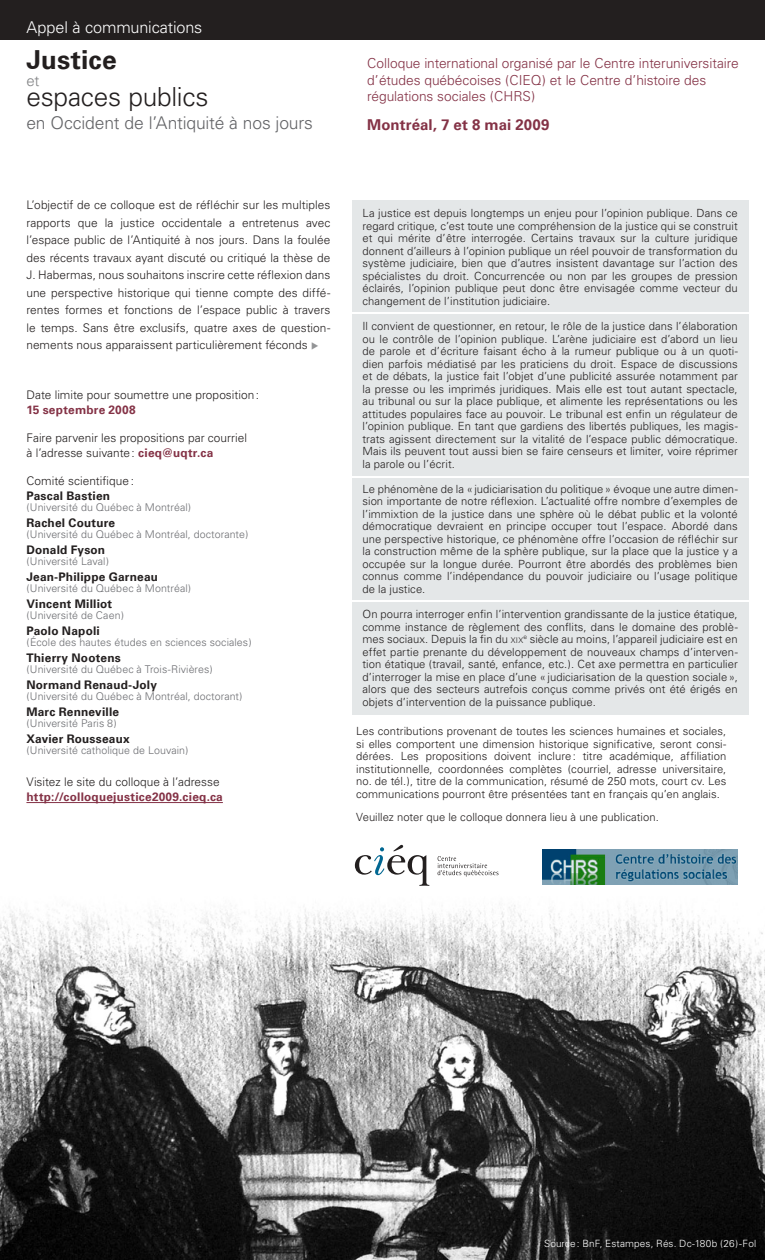
<style>
.page{position:relative;width:765px;height:1260px;background:#fff}
.page>*{position:absolute;margin:0;border:0;box-sizing:border-box;transform-origin:0 0}
.t1{font:300 26.25px "Univers";letter-spacing:-.01em;color:#231f1f}
.t2{font:700 26.25px "Univers";letter-spacing:.005em;color:#231f1f}
.t3{font:300 17.5px "Univers";letter-spacing:-.01em;color:#626366}
.t4{font:300 16.25px "Univers";letter-spacing:-.01em;color:#fff}
.t5{font:700 15px "Univers";letter-spacing:.005em;color:#843246}
.t6{font:300 15px "Univers";color:#818284}
.t7{font:300 13.75px/16.2px "Univers";letter-spacing:-.005em;color:#843246}
.t8{font:300 11.88px/17.5px "Univers";color:#231f1f;text-align:justify}
.t9{font:700 11.88px "Univers";letter-spacing:.015em;color:#231f1f}
.t10{font:700 11.88px "Univers";letter-spacing:.02em;color:#843246}
.t11{font:300 11.25px/12.5px "Univers";letter-spacing:.005em;color:#231f1f;text-align:justify}
.t12{font:300 10.62px "Univers";letter-spacing:.005em;color:#6c6d71}
.t13{font:300 10px "Univers";letter-spacing:.01em;color:#fff}
.s1{color:#939496}
.s2{font-size:7.88px}
.s3{font-weight:700;color:#843246}
</style>
<div class="page">
<img style="left:0;top:844px;width:765px;height:416px">
<div style="left:352px;top:200px;width:397px;height:514px;background:#e4e7e8"></div>
<svg style="left:355px;top:845px;width:74px;height:41px"></svg>
<svg style="left:438px;top:856px;width:61px;height:21px"></svg>
<img style="left:542px;top:850px;width:195px;height:34px">
<hr style="left:26px;top:802px;width:197px;height:1px;background:#843246">
<div style="left:0;top:0;width:765px;height:40px;background:#231f1f"></div>
<hr style="left:349px;top:600px;width:416px;height:2px;background:#fff">
<hr style="left:349px;top:477px;width:416px;height:1px;background:#fff">
<hr style="left:349px;top:313px;width:416px;height:1px;background:#fff">
<h3 class="t4" style="left:26px;top:18px;width:177px">Appel à communications</h3>
<h1 class="t2" style="left:26px;top:44px;width:92px">Justice</h1>
<h3 class="t6" style="left:26px;top:72px;width:15px">et</h3>
<h1 class="t1" style="left:26px;top:81px;width:184px">espaces publics</h1>
<h2 class="t3" style="left:26px;top:112px;width:288px">en Occident de l’Antiquité à nos jours</h2>
<p class="t7" style="left:367px;top:56px;width:373px">Colloque international organisé par le Centre interuniversitaire d’études québécoises (CIEQ) et le Centre d’histoire des régulations sociales (CHRS)</p>
<h3 class="t5" style="left:367px;top:116px;width:184px">Montréal, 7 et 8 mai 2009</h3>
<p class="t8" style="left:26px;top:196px;width:305px">L’objectif de ce colloque est de réfléchir sur les multiples rapports que la justice occidentale a entretenus avec l’espace public de l’Antiquité à nos jours. Dans la foulée des récents travaux ayant discuté ou critiqué la thèse de J. Habermas, nous souhaitons inscrire cette réflexion dans une perspective historique qui tienne compte des diffé&shy;rentes formes et fonctions de l’espace public à travers le temps. Sans être exclusifs, quatre axes de question&shy;nements nous apparaissent particulièrement féconds <span class="s1">◆</span></p>
<p class="t11" style="left:362px;top:207px;width:377px">La justice est depuis longtemps un enjeu pour l’opinion publique. Dans ce regard critique, c’est toute une compréhension de la justice qui se construit et qui mérite d’être interrogée. Certains travaux sur la culture juridique donnent d’ailleurs à l’opinion publique un réel pouvoir de transformation du système judiciaire, bien que d’autres insistent davantage sur l’action des spécialistes du droit. Concurrencée ou non par les groupes de pression éclairés, l’opinion publique peut donc être envisagée comme vecteur du changement de l’institution judiciaire.</p>
<p class="t11" style="left:362px;top:320px;width:377px">Il convient de questionner, en retour, le rôle de la justice dans l’élaboration ou le contrôle de l’opinion publique. L’arène judiciaire est d’abord un lieu de parole et d’écriture faisant écho à la rumeur publique ou à un quoti&shy;dien parfois médiatisé par les praticiens du droit. Espace de discussions et de débats, la justice fait l’objet d’une publicité assurée notamment par la presse ou les imprimés juridiques. Mais elle est tout autant spectacle, au tribunal ou sur la place publique, et alimente les représentations ou les attitudes populaires face au pouvoir. Le tribunal est enfin un régulateur de l’opinion publique. En tant que gardiens des libertés publiques, les magis&shy;trats agissent directement sur la vitalité de l’espace public démocratique.<br>Mais ils peuvent tout aussi bien se faire censeurs et limiter, voire réprimer la parole ou l’écrit.</p>
<p class="t11" style="left:362px;top:483px;width:377px">Le phénomène de la «judiciarisation du politique» évoque une autre dimen&shy;sion importante de notre réflexion. L’actualité offre nombre d’exemples de l’immixtion de la justice dans une sphère où le débat public et la volonté démocratique devraient en principe occuper tout l’espace. Abordé dans une perspective historique, ce phénomène offre l’occasion de réfléchir sur la construction même de la sphère publique, sur la place que la justice y a occupée sur la longue durée. Pourront être abordés des problèmes bien connus comme l’indépendance du pouvoir judiciaire ou l’usage politique de la justice.</p>
<p class="t11" style="left:362px;top:608px;width:377px">On pourra interroger enfin l’intervention grandissante de la justice étatique, comme instance de règlement des conflits, dans le domaine des problè&shy;mes sociaux. Depuis la fin du <span class="s2">xix</span><sup>e</sup> siècle au moins, l’appareil judiciaire est en effet partie prenante du développement de nouveaux champs d’interven&shy;tion étatique (travail, santé, enfance, etc.). Cet axe permettra en particulier d’interroger la mise en place d’une «judiciarisation de la question sociale», alors que des secteurs autrefois conçus comme privés ont été érigés en objets d’intervention de la puissance publique.</p>
<p class="t8" style="left:26px;top:386px;width:234px">Date limite pour soumettre une proposition:</p>
<p class="t10" style="left:26px;top:403px;width:111px">15 septembre 2008</p>
<p class="t8" style="left:26px;top:430px;width:222px;line-height:15px">Faire parvenir les propositions par courriel à l’adresse suivante: <span class="s3">cieq@uqtr.ca</span></p>
<p class="t8" style="left:26px;top:472px;width:109px">Comité scientifique:</p>
<p class="t9" style="left:26px;top:489px;width:85px">Pascal Bastien</p>
<p class="t12" style="left:26px;top:501px;width:166px">(Université du Québec à Montréal)</p>
<p class="t9" style="left:26px;top:516px;width:90px">Rachel Couture</p>
<p class="t12" style="left:26px;top:528px;width:223px">(Université du Québec à Montréal, doctorante)</p>
<p class="t9" style="left:26px;top:543px;width:80px">Donald Fyson</p>
<p class="t12" style="left:26px;top:555px;width:84px">(Université Laval)</p>
<p class="t9" style="left:26px;top:570px;width:133px">Jean-Philippe Garneau</p>
<p class="t12" style="left:26px;top:582px;width:166px">(Université du Québec à Montréal)</p>
<p class="t9" style="left:26px;top:597px;width:87px">Vincent Milliot</p>
<p class="t12" style="left:26px;top:609px;width:99px">(Université de Caen)</p>
<p class="t9" style="left:26px;top:624px;width:75px">Paolo Napoli</p>
<p class="t12" style="left:26px;top:636px;width:227px">(École des hautes études en sciences sociales)</p>
<p class="t9" style="left:26px;top:651px;width:96px">Thierry Nootens</p>
<p class="t12" style="left:26px;top:663px;width:188px">(Université du Québec à Trois-Rivières)</p>
<p class="t9" style="left:26px;top:678px;width:132px">Normand Renaud-Joly</p>
<p class="t12" style="left:26px;top:690px;width:217px">(Université du Québec à Montréal, doctorant)</p>
<p class="t9" style="left:26px;top:705px;width:94px">Marc Renneville</p>
<p class="t12" style="left:26px;top:717px;width:92px">(Université Paris 8)</p>
<p class="t9" style="left:26px;top:732px;width:105px">Xavier Rousseaux</p>
<p class="t12" style="left:26px;top:744px;width:164px">(Université catholique de Louvain)</p>
<p class="t8" style="left:26px;top:773px;width:195px">Visitez le site du colloque à l’adresse</p>
<p class="t10" style="left:26px;top:790px;width:198px">http://colloquejustice2009.cieq.ca</p>
<p class="t11" style="left:356px;top:725px;width:372px">Les contributions provenant de toutes les sciences humaines et sociales, si elles comportent une dimension historique significative, seront consi&shy;dérées. Les propositions doivent inclure: titre académique, affiliation institutionnelle, coordonnées complètes (courriel, adresse universitaire, no. de tél.), titre de la communication, résumé de 250 mots, court cv. Les communications pourront être présentées tant en français qu’en anglais.</p>
<p class="t11" style="left:356px;top:811px;width:304px">Veuillez noter que le colloque donnera lieu à une publication.</p>
<p class="t13" style="left:544px;top:1237px;width:214px">Source: BnF, Estampes, Rés. Dc-180b (26)-Fol</p>
</div>
